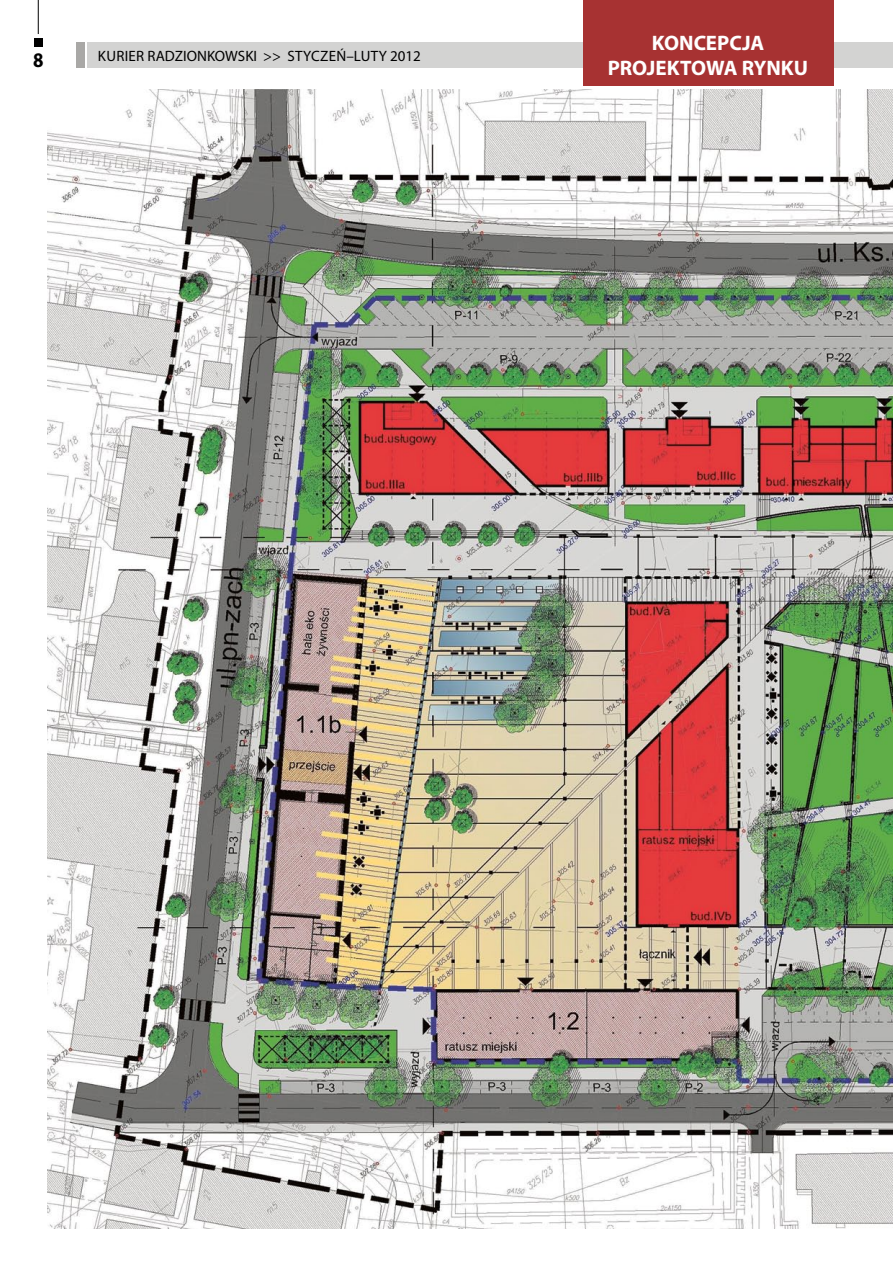
<style>
.page{position:relative;width:893px;height:1263px;background:#fff}
.page>*{position:absolute;margin:0;border:0;box-sizing:border-box;transform-origin:0 0}
.t1{font:700 21px/25.2px "Myriad Pro";letter-spacing:-.005em;color:#fff;text-align:center}
.t2{font:700 20.85px "Myriad Pro";color:#000;scale:.9 1}
.t3{font:15px "Myriad Pro";color:#000}
</style>
<div class="page">
<div style="left:87px;top:43px;width:806px;height:25px;background:#d3d3d2"></div>
<div style="left:77px;top:43px;width:8px;height:25px;background:#a9a8a6"></div>
<hr style="left:38px;top:0;width:1px;height:34px;background:#000">
<div style="left:34px;top:38px;width:9px;height:9px;background:#000"></div>
<hr style="left:892px;top:0;width:1px;height:1263px;background:#fff">
<img style="left:48px;top:89px;width:845px;height:1140px">
<div style="left:583px;top:0;width:250px;height:85px;background:#a73232"></div>
<h2 class="t2" style="left:33px;top:46px;width:13px">8</h2>
<p class="t3" style="left:98px;top:47px;width:325px">KURI ER RADZIONKOWSKI &gt;&gt; STYCZEŃ–LUTY 2012</p>
<h1 class="t1" style="left:608px;top:29px;width:202px">KONCEPCJA<br>PROJEKTOWA RYNKU</h1>
</div>
